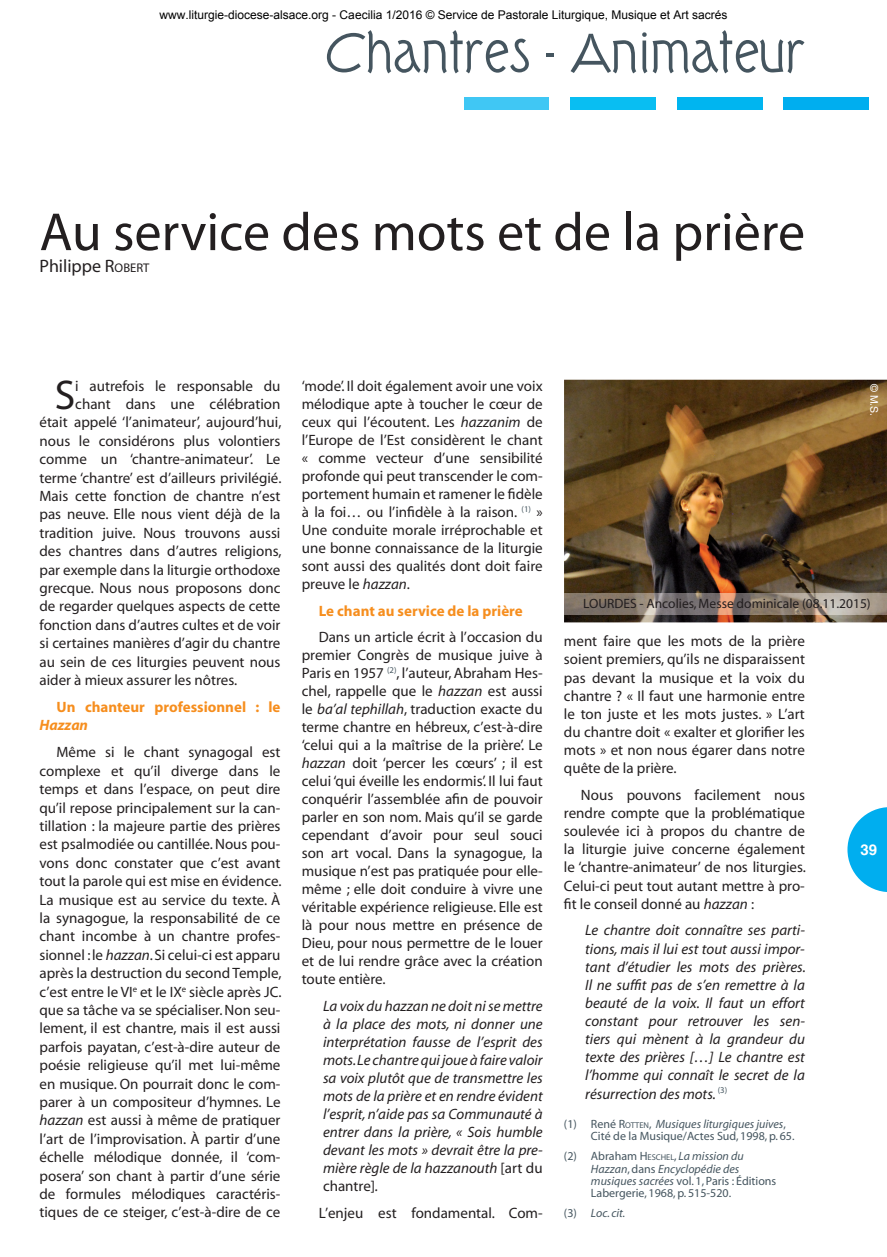
<style>
.page{position:relative;width:887px;height:1257px;background:#fff}
.page>*{position:absolute;margin:0;border:0;box-sizing:border-box;transform-origin:0 0}
.t1{font:54px "Myriad";color:#231f20}
.t2{font:54px "Tork";color:#45555f}
.t3{font:41.7px "Myriad";color:#231f20}
.t4{font:18px "Myriad";color:#231f20}
.t5{font:15px/18px "Myriad";color:#231f20;text-align:justify}
.t6{font:italic 15px/18px "Myriad";color:#231f20;text-align:justify}
.t7{font:700 15px "Myriad";color:#f68e1e}
.t8{font:italic 700 15px "Myriad";color:#f68e1e}
.t9{font:700 15px "Helvetica";color:#fff}
.t10{font:13.5px "Myriad";color:#231f20}
.t11{font:12px/12.1px "Myriad";color:#45555f}
.t12{font:12px "Arial";color:#000}
.t13{font:italic 12px "Myriad";color:#45555f}
.t14{font:10.5px "Helvetica";color:#fff}
.s1{font-style:inherit}
.s2{font-size:12.6px}
.s3{font-style:italic}
.s4{font-style:normal}
.s5{font-size:8.4px}
</style>
<div class="page">
<svg style="left:847px;top:807px;width:40px;height:85px"></svg>
<div style="left:571px;top:97px;width:85px;height:13px;background:#09bef2"></div>
<div style="left:677px;top:97px;width:85px;height:13px;background:#00b5f0"></div>
<div style="left:784px;top:97px;width:85px;height:13px;background:#00aeef"></div>
<div style="left:464px;top:97px;width:85px;height:13px;background:#40c7f4"></div>
<img style="left:564px;top:380px;width:323px;height:242px">
<img style="left:564px;top:593px;width:323px;height:22px">
<p class="t12" style="left:160px;top:7px;width:569px">www.liturgie-diocese-alsace.org - Caecilia 1/2016 © Service de Pastorale Liturgique, Musique et Art sacrés</p>
<h1 class="t2" style="left:326px;top:27px;width:481px">Chantres - Animateur</h1>
<h1 class="t1" style="left:40px;top:205px;width:767px">Au service des mots et de la prière</h1>
<p class="t4" style="left:40px;top:257px;width:111px">Philippe <span class="s1">R</span><span class="s2">OBERT</span></p>
<h2 class="t3" style="left:55px;top:374px;width:22px">S</h2>
<p class="t5" style="left:75px;top:378px;width:207px">i autrefois le responsable du</p>
<p class="t5" style="left:75px;top:396px;width:207px">chant dans une célébration</p>
<p class="t5" style="left:40px;top:414px;width:243px">était appelé ‘l’animateur’, aujourd’hui,</p>
<p class="t5" style="left:40px;top:432px;width:242px">nous le considérons plus volontiers</p>
<p class="t5" style="left:40px;top:451px;width:242px">comme un ‘chantre-animateur’. Le</p>
<p class="t5" style="left:40px;top:469px;width:244px">terme ‘chantre’ est d’ailleurs privilégié.</p>
<p class="t5" style="left:40px;top:488px;width:242px">Mais cette fonction de chantre n’est</p>
<p class="t5" style="left:40px;top:506px;width:242px">pas neuve. Elle nous vient déjà de la</p>
<p class="t5" style="left:40px;top:524px;width:242px">tradition juive. Nous trouvons aussi</p>
<p class="t5" style="left:40px;top:543px;width:243px">des chantres dans d’autres religions,</p>
<p class="t5" style="left:40px;top:561px;width:242px">par exemple dans la liturgie orthodoxe</p>
<p class="t5" style="left:40px;top:580px;width:242px">grecque. Nous nous proposons donc</p>
<p class="t5" style="left:40px;top:598px;width:242px">de regarder quelques aspects de cette</p>
<p class="t5" style="left:40px;top:616px;width:242px">fonction dans d’autres cultes et de voir</p>
<p class="t5" style="left:40px;top:635px;width:242px">si certaines manières d’agir du chantre</p>
<p class="t5" style="left:40px;top:653px;width:242px">au sein de ces liturgies peuvent nous</p>
<p class="t5" style="left:40px;top:672px;width:199px">aider à mieux assurer les nôtres.</p>
<p class="t7" style="left:57px;top:699px;width:225px">Un chanteur professionnel : le</p>
<p class="t8" style="left:40px;top:718px;width:50px">Hazzan</p>
<p class="t5" style="left:40px;top:744px;width:244px;line-height:18.5px;text-indent:17px">Même si le chant synagogal est complexe et qu’il diverge dans le temps et dans l’espace, on peut dire qu’il repose principalement sur la can&shy;tillation : la majeure partie des prières est psalmodiée ou cantillée. Nous pou&shy;vons donc constater que c’est avant tout la parole qui est mise en évidence.<br>La musique est au service du texte. À la synagogue, la responsabilité de ce chant incombe à un chantre profes&shy;sionnel : le <span class="s3">hazzan</span>. Si celui-ci est apparu après la destruction du second Temple, c’est entre le VI<sup>e</sup> et le IX<sup>e</sup> siècle après JC. que sa tâche va se spécialiser. Non seu&shy;lement, il est chantre, mais il est aussi parfois payatan, c’est-à-dire auteur de poésie religieuse qu’il met lui-même en musique. On pourrait donc le com&shy;parer à un compositeur d’hymnes. Le <span class="s3">hazzan</span> est aussi à même de pratiquer l’art de l’improvisation. À partir d’une échelle mélodique donnée, il ‘com&shy;posera’ son chant à partir d’une série de formules mélodiques caractéris&shy;tiques de ce steiger, c’est-à-dire de ce</p>
<p class="t5" style="left:302px;top:378px;width:242px">‘mode’. Il doit également avoir une voix mélodique apte à toucher le cœur de ceux qui l’écoutent. Les <span class="s3">hazzanim</span> de l’Europe de l’Est considèrent le chant « comme vecteur d’une sensibilité profonde qui peut transcender le com&shy;portement humain et ramener le fidèle à la foi… ou l’infidèle à la raison. <sup>(1)</sup> » Une conduite morale irréprochable et une bonne connaissance de la liturgie sont aussi des qualités dont doit faire preuve le <span class="s3">hazzan</span>.</p>
<p class="t7" style="left:319px;top:603px;width:206px">Le chant au service de la prière</p>
<p class="t5" style="left:302px;top:629px;width:242px;text-indent:17px">Dans un article écrit à l’occasion du premier Congrès de musique juive à Paris en 1957 <sup>(2)</sup>, l’auteur, Abraham Hes&shy;chel, rappelle que le <span class="s3">hazzan</span> est aussi le <span class="s3">ba’al tephillah</span>, traduction exacte du terme chantre en hébreux, c’est-à-dire ‘celui qui a la maîtrise de la prière’. Le <span class="s3">hazzan</span> doit ‘percer les cœurs’ ; il est celui ‘qui éveille les endormis’. Il lui faut conquérir l’assemblée afin de pouvoir parler en son nom. Mais qu’il se garde cependant d’avoir pour seul souci son art vocal. Dans la synagogue, la musique n’est pas pratiquée pour elle&shy;même ; elle doit conduire à vivre une véritable expérience religieuse. Elle est là pour nous mettre en présence de Dieu, pour nous permettre de le louer et de lui rendre grâce avec la création toute entière.</p>
<p class="t6" style="left:323px;top:997px;width:221px">La voix du hazzan ne doit ni se mettre à la place des mots, ni donner une interprétation fausse de l’esprit des mots. Le chantre qui joue à faire valoir sa voix plutôt que de transmettre les mots de la prière et en rendre évident l’esprit, n’aide pas sa Communauté à entrer dans la prière, « Sois humble devant les mots » devrait être la pre&shy;mière règle de la hazzanouth <span class="s4">[art du chantre]</span>.</p>
<p class="t5" style="left:319px;top:1204px;width:225px">L’enjeu est fondamental. Com-</p>
<p class="t14" style="left:880px;top:384px;width:34px;rotate:90deg">© M.S.</p>
<p class="t10" style="left:583px;top:597px;width:289px">LOURDES - Ancolies, Messe dominicale (08.11.2015)</p>
<p class="t5" style="left:564px;top:633px;width:242px">ment faire que les mots de la prière soient premiers, qu’ils ne disparaissent pas devant la musique et la voix du chantre ? « Il faut une harmonie entre le ton juste et les mots justes. » L’art du chantre doit « exalter et glorifier les mots » et non nous égarer dans notre quête de la prière.</p>
<p class="t5" style="left:564px;top:786px;width:244px;text-indent:17px">Nous pouvons facilement nous rendre compte que la problématique soulevée ici à propos du chantre de la liturgie juive concerne également le ‘chantre-animateur’ de nos liturgies.<br>Celui-ci peut tout autant mettre à pro&shy;fit le conseil donné au <span class="s3">hazzan</span> :</p>
<p class="t6" style="left:585px;top:922px;width:222px">Le chantre doit connaître ses parti&shy;tions, mais il lui est tout aussi impor&shy;tant d’étudier les mots des prières.<br>Il ne suffit pas de s’en remettre à la beauté de la voix. Il faut un effort constant pour retrouver les sen&shy;tiers qui mènent à la grandeur du texte des prières […] Le chantre est l’homme qui connaît le secret de la résurrection des mots. <sup>(3)</sup></p>
<p class="t11" style="left:591px;top:1118px;width:205px;text-indent:-27px">(1) René <span class="s1">R</span><span class="s5">OTTEN</span>, <span class="s3">Musiques liturgiques juives</span>,<br>Cité de la Musique/Actes Sud, 1998, p. 65.</p>
<p class="t11" style="left:591px;top:1151px;width:187px;text-indent:-27px">(2) Abraham <span class="s1">H</span><span class="s5">ESCHEL</span>, <span class="s3">La mission du Hazzan</span>, dans <span class="s3">Encyclopédie des musiques sacrées</span> vol. 1, Paris : Éditions Labergerie, 1968, p. 515-520.</p>
<p class="t13" style="left:564px;top:1207px;width:63px"><span class="s4">(3)</span> Loc. cit.</p>
<p class="t9" style="left:860px;top:841px;width:18px">39</p>
</div>
